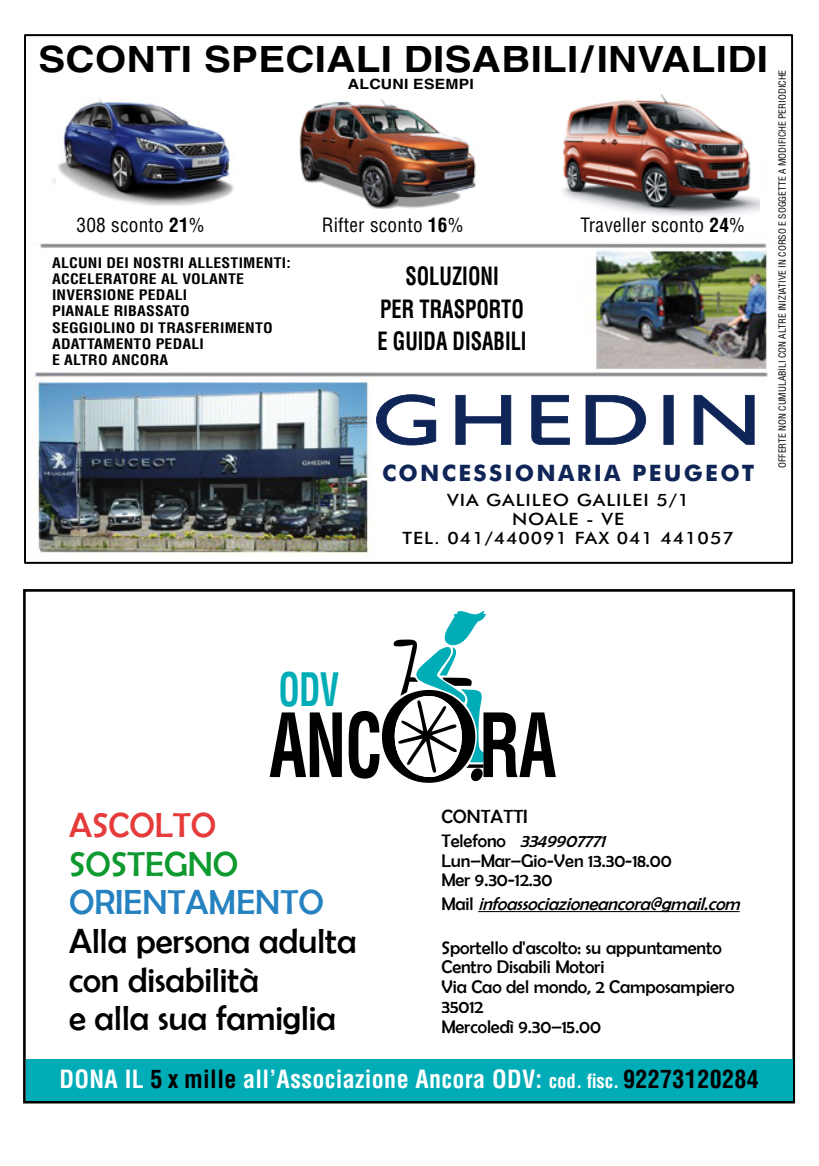
<style>
.page{position:relative;width:819px;height:1166px;background:#fff}
.page>*{position:absolute;margin:0;border:0;box-sizing:border-box;transform-origin:0 0}
.t1{font:700 condensed 86.1px "Helvetica";color:#000;scale:.78 1}
.t2{font:700 condensed 44.98px "Helvetica";color:#00acb6;scale:.78 1}
.t3{font:700 36.23px "Helvetica";letter-spacing:.01em;color:#000;scale:1.11 1}
.t4{font:35px/38.7px "Berlin Sans FB";color:#000}
.t5{font:35px "Berlin Sans FB";color:#2581c0}
.t6{font:35px "Berlin Sans FB";color:#0e9a2f}
.t7{font:35px "Berlin Sans FB";color:#e63b3b}
.t8{font:700 condensed 24.5px "Helvetica";letter-spacing:.015em;color:#fff}
.t9{font:700 condensed 24.5px/32.9px "Helvetica";color:#000;text-align:center;scale:.83 1}
.t10{font:700 22.75px "Futura BT";letter-spacing:.1em;color:#102557}
.t11{font:condensed 19.25px "Helvetica";letter-spacing:.015em;color:#000}
.t12{font:19.25px "Berlin Sans FB";letter-spacing:.005em;color:#000}
.t13{font:18.38px/19.8px "Berlin Sans FB";letter-spacing:-.005em;color:#000}
.t14{font:italic 18.38px "Berlin Sans FB";color:#000}
.t15{font:500 16.97px/19.2px "Futura BT";letter-spacing:.05em;color:#000;text-align:center;scale:1.11 1}
.t16{font:700 condensed 14.17px/16.3px "Helvetica";letter-spacing:.015em;color:#000;scale:1.11 1}
.t17{font:700 14.17px "Helvetica";letter-spacing:.015em;color:#000;scale:1.11 1}
.t18{font:condensed 9.62px "Helvetica";color:#000}
.s1{font-weight:700}
.s2{font-style:italic}
.s3{font-style:normal}
.s4{color:#000}
.s5{font-size:19.25px}
</style>
<div class="page">
<svg style="left:23px;top:589px;width:772px;height:514px"></svg>
<div style="left:26px;top:1059px;width:766px;height:42px;background:#00acb6"></div>
<div style="left:36px;top:801px;width:754px;height:252px;background:#fff"></div>
<hr style="left:478px;top:911px;width:260px;height:1px;background:#000">
<svg style="left:381px;top:611px;width:105px;height:173px"></svg>
<img style="left:27px;top:198px;width:741px;height:356px">
<div style="left:44px;top:212px;width:702px;height:26px;background:#fff"></div>
<div style="left:44px;top:252px;width:532px;height:116px;background:#fff"></div>
<div style="left:374px;top:385px;width:413px;height:171px;background:#fff"></div>
<svg style="left:376px;top:394px;width:378px;height:51px"></svg>
<img style="left:248px;top:94px;width:511px;height:124px">
<img style="left:51px;top:98px;width:187px;height:113px">
<h3 class="t3" style="left:38px;top:37px;width:658px">SCONTI SPECIALI DISABILI/INVALIDI</h3>
<p class="t17" style="left:348px;top:75px;width:115px">ALCUNI ESEMPI</p>
<p class="t11" style="left:76px;top:213px;width:130px">308 sconto <span class="s1">21</span>%</p>
<p class="t11" style="left:322px;top:213px;width:143px">Rifter sconto <span class="s1">16</span>%</p>
<p class="t11" style="left:580px;top:213px;width:166px">Traveller sconto <span class="s1">24</span>%</p>
<p class="t16" style="left:52px;top:254px;width:216px">ALCUNI DEI NOSTRI ALLESTIMENTI:<br>ACCELERATORE AL VOLANTE<br>INVERSIONE PEDALI<br>PIANALE RIBASSATO<br>SEGGIOLINO DI TRASFERIMENTO<br>ADATTAMENTO PEDALI<br>E ALTRO ANCORA</p>
<h3 class="t9" style="left:377px;top:259px;width:181px">SOLUZIONI<br>PER TRASPORTO<br>E GUIDA DISABILI</h3>
<p class="t10" style="left:382px;top:459px;width:373px">CONCESSIONARIA PEUGEOT</p>
<p class="t15" style="left:402px;top:490px;width:300px">VIA GALILEO GALILEI 5/1<br>NOALE - VE<br>TEL. 041/440091 FAX 041 441057</p>
<p class="t18" style="left:776px;top:468px;width:400px;rotate:-90deg">OFFERTE NON CUMULABILI CON ALTRE INIZIATIVE IN CORSO E SOGGETTE A MODIFICHE PERIODICHE</p>
<h2 class="t2" style="left:278px;top:662px;width:79px">ODV</h2>
<h1 class="t1" style="left:269px;top:692px;width:370px">ANC RA</h1>
<h3 class="t7" style="left:69px;top:809px;width:149px">ASCOLTO</h3>
<h3 class="t6" style="left:69px;top:848px;width:171px">SOSTEGNO</h3>
<h3 class="t5" style="left:69px;top:886px;width:256px">ORIENTAMENTO</h3>
<h3 class="t4" style="left:69px;top:922px;width:289px">Alla persona adulta con disabilità<br>e alla sua famiglia</h3>
<p class="t12" style="left:441px;top:807px;width:88px">CONTATTI</p>
<p class="t13" style="left:441px;top:831px;width:232px">T e l e f o n o <span class="s2">3349907771<br></span>Lun–Mar–Gio-Ven 13.30-18.00<br>Mer 9.30-12.30</p>
<p class="t14" style="left:441px;top:895px;width:304px"><span class="s3">M a i l</span> infoassociazioneancora@gmail.com</p>
<p class="t13" style="left:441px;top:938px;width:294px">Sportello d'ascolto: su appuntamento<br>Centro Disabili Motori<br>Via Cao del mondo, 2 Camposampiero<br>35012<br>Mercoledì 9.30–15.00</p>
<h3 class="t8" style="left:59px;top:1064px;width:700px">DONA IL <span class="s4">5 x mille</span> all’Associazione Ancora ODV: <span class="s5">cod. fisc.</span> <span class="s4">92273120284</span></h3>
</div>
